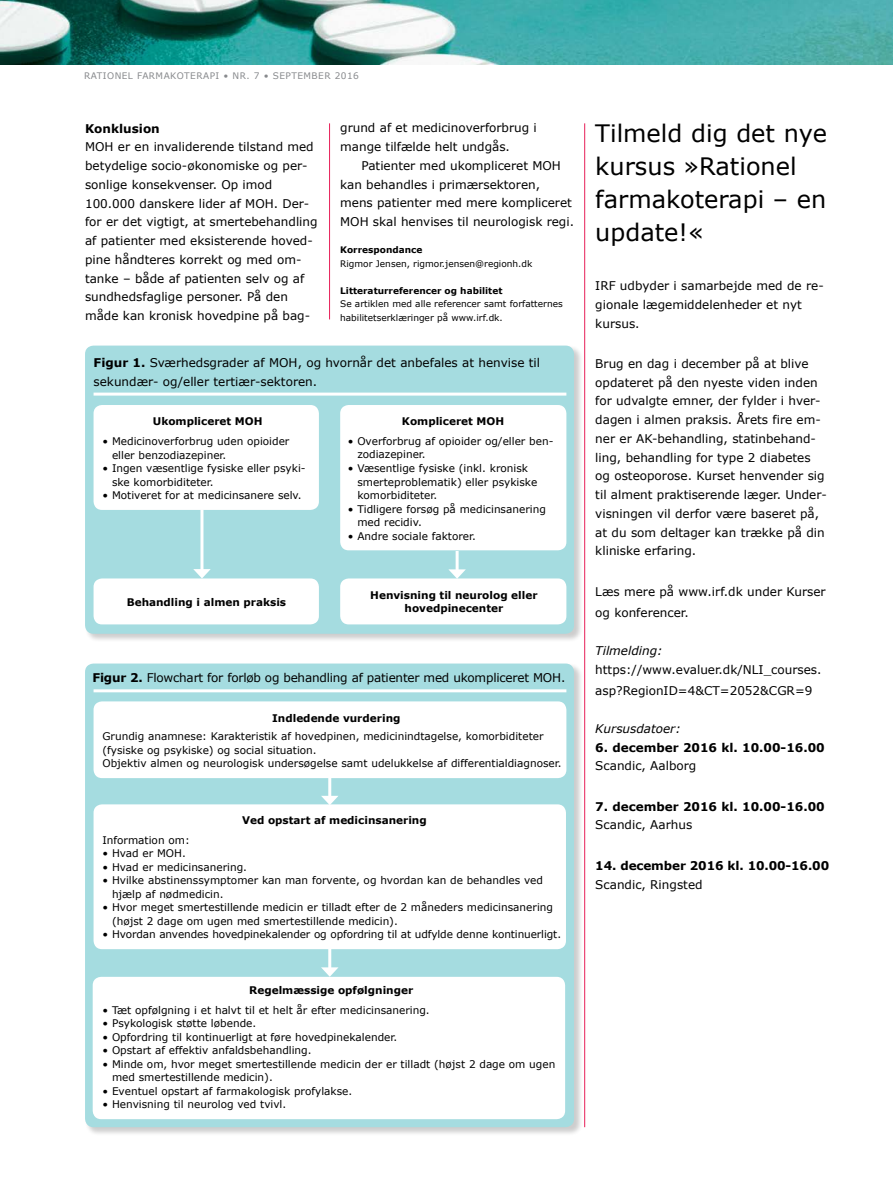
<style>
.page{position:relative;width:893px;height:1191px;background:#fff}
.page>*{position:absolute;margin:0;border:0;box-sizing:border-box;transform-origin:0 0}
.t1{font:24px/33px "Verdana";color:#000}
.t2{font:12px/18.8px "Verdana";color:#000}
.t3{font:700 12px "Verdana";color:#000}
.t4{font:italic 12px "Verdana";color:#000}
.t5{font:10.5px/13.5px "Verdana";color:#000}
.t6{font:700 10.5px/13.5px "Verdana";color:#000;text-align:center}
.t7{font:9px/13.5px "Verdana";color:#000}
.t8{font:700 9px "Verdana";color:#000}
.t9{font:9px "Verdana";letter-spacing:.05em;color:#888a8d}
.s1{font-weight:700}
</style>
<div class="page">
<div style="left:85px;top:663px;width:498px;height:473px;background:#000;opacity:.2"></div>
<div style="left:85px;top:663px;width:489px;height:464px;background:#a5dce0;border-radius:9px"></div>
<img style="left:0;top:0;width:893px;height:64px">
<hr style="left:329px;top:123px;width:1px;height:196px;background:#e71f58">
<hr style="left:584px;top:123px;width:1px;height:1004px;background:#e71f58">
<div style="left:85px;top:345px;width:498px;height:298px;background:#000;opacity:.2"></div>
<div style="left:85px;top:345px;width:489px;height:289px;background:#a5dce0;border-radius:9px"></div>
<div style="left:340px;top:405px;width:226px;height:145px;background:#fff;border-radius:9px"></div>
<div style="left:94px;top:578px;width:225px;height:46px;background:#fff;border-radius:9px"></div>
<div style="left:340px;top:578px;width:226px;height:46px;background:#fff;border-radius:9px"></div>
<div style="left:94px;top:701px;width:472px;height:77px;background:#fff;border-radius:9px"></div>
<div style="left:94px;top:804px;width:472px;height:145px;background:#fff;border-radius:9px"></div>
<hr style="left:328px;top:949px;width:3px;height:21px;background:#fff">
<svg style="left:321px;top:967px;width:17px;height:9px"></svg>
<div style="left:93px;top:976px;width:472px;height:143px;background:#fff;border-radius:9px"></div>
<div style="left:94px;top:405px;width:225px;height:105px;background:#fff;border-radius:9px"></div>
<hr style="left:456px;top:551px;width:3px;height:21px;background:#fff">
<svg style="left:448px;top:569px;width:18px;height:10px"></svg>
<hr style="left:200px;top:509px;width:3px;height:63px;background:#fff">
<svg style="left:193px;top:569px;width:18px;height:9px"></svg>
<hr style="left:328px;top:777px;width:3px;height:21px;background:#fff">
<svg style="left:321px;top:796px;width:17px;height:9px"></svg>
<hr style="left:94px;top:392px;width:472px;height:3px;background:#fff">
<hr style="left:94px;top:689px;width:472px;height:3px;background:#fff">
<p class="t9" style="left:84px;top:69px;width:276px">RATIONEL FARMAKOTERAPI • NR. 7 • SEPTEMBER 2016</p>
<p class="t3" style="left:85px;top:120px;width:76px">Konklusion</p>
<p class="t2" style="left:85px;top:137px;width:234px">MOH er en invaliderende tilstand med betydelige socio-økonomiske og per&shy;sonlige konsekvenser. Op imod 100.000 danskere lider af MOH. Der&shy;for er det vigtigt, at smertebehandling af patienter med eksisterende hoved&shy;pine håndteres korrekt og med om&shy;tanke – både af patienten selv og af sundhedsfaglige personer. På den måde kan kronisk hovedpine på bag-</p>
<p class="t2" style="left:340px;top:119px;width:198px">grund af et medicinoverforbrug i mange tilfælde helt undgås.</p>
<p class="t2" style="left:340px;top:156px;width:235px;text-indent:21px">Patienter med ukompliceret MOH kan behandles i primærsektoren, mens patienter med mere kompliceret MOH skal henvises til neurologisk regi.</p>
<p class="t8" style="left:340px;top:243px;width:84px">Korrespondance</p>
<p class="t7" style="left:340px;top:257px;width:194px">Rigmor Jensen, rigmor.jensen@regionh.dk</p>
<p class="t8" style="left:340px;top:284px;width:164px">Litteraturreferencer og habilitet</p>
<p class="t7" style="left:340px;top:297px;width:224px">Se artiklen med alle referencer samt forfatternes habilitetserklæringer på www.irf.dk.</p>
<p class="t2" style="left:94px;top:353px;width:448px"><span class="s1">Figur 1.</span> Sværhedsgrader af MOH, og hvornår det anbefales at henvise til sekundær- og/eller tertiær-sektoren.</p>
<p class="t6" style="left:153px;top:414px;width:111px">Ukompliceret MOH</p>
<p class="t5" style="left:112px;top:434px;width:179px;text-indent:-10px">• Medicinoverforbrug uden opioider eller benzodiazepiner.</p>
<p class="t5" style="left:112px;top:461px;width:195px;text-indent:-10px">• Ingen væsentlige fysiske eller psyki&shy;ske komorbiditeter.</p>
<p class="t5" style="left:102px;top:488px;width:201px">• Motiveret for at medicinsanere selv.</p>
<p class="t6" style="left:402px;top:414px;width:104px">Kompliceret MOH</p>
<p class="t5" style="left:357px;top:434px;width:198px;text-indent:-10px">• Overforbrug af opioider og/eller ben&shy;zodiazepiner.</p>
<p class="t5" style="left:357px;top:461px;width:181px;text-indent:-10px">• Væsentlige fysiske (inkl. kronisk smerteproblematik) eller psykiske komorbiditeter.</p>
<p class="t5" style="left:357px;top:502px;width:190px;text-indent:-10px">• Tidligere forsøg på medicinsanering med recidiv.</p>
<p class="t5" style="left:348px;top:529px;width:130px">• Andre sociale faktorer.</p>
<p class="t6" style="left:127px;top:595px;width:161px">Behandling i almen praksis</p>
<p class="t6" style="left:370px;top:588px;width:169px">Henvisning til neurolog eller hovedpinecenter</p>
<p class="t2" style="left:92px;top:668px;width:474px"><span class="s1">Figur 2.</span> Flowchart for forløb og behandling af patienter med ukompliceret MOH.</p>
<p class="t6" style="left:272px;top:711px;width:130px">Indledende vurdering</p>
<p class="t5" style="left:102px;top:729px;width:461px">Grundig anamnese: Karakteristik af hovedpinen, medicinindtagelse, komorbiditeter (fysiske og psykiske) og social situation.<br>Objektiv almen og neurologisk undersøgelse samt udelukkelse af differentialdiagnoser.</p>
<p class="t6" style="left:242px;top:813px;width:186px">Ved opstart af medicinsanering</p>
<p class="t5" style="left:102px;top:833px;width:89px">Information om:</p>
<p class="t5" style="left:102px;top:846px;width:85px">• Hvad er MOH.</p>
<p class="t5" style="left:102px;top:860px;width:146px">• Hvad er medicinsanering.</p>
<p class="t5" style="left:112px;top:873px;width:432px;text-indent:-10px">• Hvilke abstinenssymptomer kan man forvente, og hvordan kan de behandles ved hjælp af nødmedicin.</p>
<p class="t5" style="left:112px;top:900px;width:443px;text-indent:-10px">• Hvor meget smertestillende medicin er tilladt efter de 2 måneders medicinsanering (højst 2 dage om ugen med smertestillende medicin).</p>
<p class="t5" style="left:102px;top:927px;width:460px">• Hvordan anvendes hovedpinekalender og opfordring til at udfylde denne kontinuerligt.</p>
<p class="t6" style="left:249px;top:983px;width:166px">Regelmæssige opfølgninger</p>
<p class="t5" style="left:102px;top:1003px;width:329px">• Tæt opfølgning i et halvt til et helt år efter medicinsanering.</p>
<p class="t5" style="left:102px;top:1016px;width:155px">• Psykologisk støtte løbende.</p>
<p class="t5" style="left:102px;top:1030px;width:296px">• Opfordring til kontinuerligt at føre hovedpinekalender.</p>
<p class="t5" style="left:102px;top:1043px;width:211px">• Opstart af effektiv anfaldsbehandling.</p>
<p class="t5" style="left:112px;top:1057px;width:445px;text-indent:-10px">• Minde om, hvor meget smertestillende medicin der er tilladt (højst 2 dage om ugen med smertestillende medicin).</p>
<p class="t5" style="left:102px;top:1084px;width:251px">• Eventuel opstart af farmakologisk profylakse.</p>
<p class="t5" style="left:102px;top:1097px;width:185px">• Henvisning til neurolog ved tvivl.</p>
<h1 class="t1" style="left:595px;top:116px;width:233px">Tilmeld dig det nye kursus »Rationel farmakoterapi – en update!«</h1>
<p class="t2" style="left:595px;top:276px;width:230px">IRF udbyder i samarbejde med de re&shy;gionale lægemiddelenheder et nyt kursus.</p>
<p class="t2" style="left:595px;top:354px;width:233px">Brug en dag i december på at blive opdateret på den nyeste viden inden for udvalgte emner, der fylder i hver&shy;dagen i almen praksis. Årets fire em&shy;ner er AK-behandling, statinbehand&shy;ling, behandling for type 2 diabetes og osteoporose. Kurset henvender sig til alment praktiserende læger. Under&shy;visningen vil derfor være baseret på, at du som deltager kan trække på din kliniske erfaring.</p>
<p class="t2" style="left:595px;top:580px;width:232px;line-height:21.6px">Læs mere på www.irf.dk under Kurser og konferencer.</p>
<p class="t4" style="left:595px;top:642px;width:69px">Tilmelding:</p>
<p class="t2" style="left:595px;top:658px;width:228px;line-height:21.6px">https://www.evaluer.dk/NLI_courses. asp?RegionID=4&amp;CT=2052&amp;CGR=9</p>
<p class="t4" style="left:595px;top:720px;width:87px">Kursusdatoer:</p>
<p class="t3" style="left:595px;top:738px;width:231px">6. december 2016 kl. 10.00-16.00</p>
<p class="t2" style="left:595px;top:756px;width:103px">Scandic, Aalborg</p>
<p class="t3" style="left:595px;top:797px;width:231px">7. december 2016 kl. 10.00-16.00</p>
<p class="t2" style="left:595px;top:815px;width:98px">Scandic, Aarhus</p>
<p class="t3" style="left:595px;top:857px;width:235px">14. december 2016 kl. 10.00-16.00</p>
<p class="t2" style="left:595px;top:874px;width:109px">Scandic, Ringsted</p>
</div>
